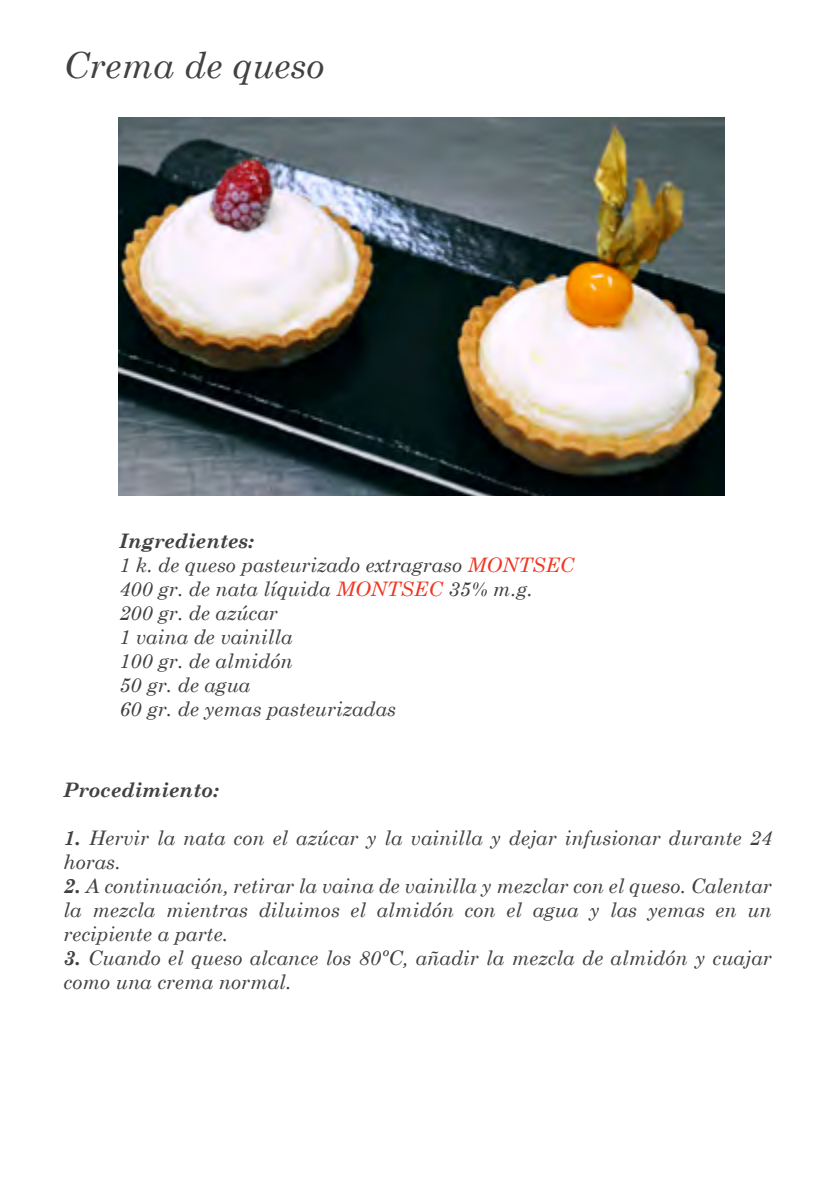
<style>
.page{position:relative;width:840px;height:1191px;background:#fff}
.page>*{position:absolute;margin:0;border:0;box-sizing:border-box;transform-origin:0 0}
.t1{font:italic 36px "Century Schoolbook";color:#414042}
.t2{font:italic 20px/24px "Century Schoolbook";color:#414042}
.t3{font:italic 700 20px "Century Schoolbook";color:#414042}
.s1{font-weight:700}
.s2{color:#ee3824}
</style>
<div class="page">
<img style="left:119px;top:117px;width:604px;height:378px">
<h1 class="t1" style="left:63px;top:43px;width:262px">Crema de queso</h1>
<p class="t2" style="left:119px;top:528px;width:456px"><span class="s1">Ingredientes:<br></span>1 k. de queso pasteurizado extragraso <span class="s2">MONTSEC<br></span>400 gr. de nata líquida <span class="s2">MONTSEC</span> 35% m.g.<br>200 gr. de azúcar<br>1 vaina de vainilla<br>100 gr. de almidón<br>50 gr. de agua<br>60 gr. de yemas pasteurizadas</p>
<p class="t3" style="left:63px;top:777px;width:157px">Procedimiento:</p>
<p class="t2" style="left:63px;top:825px;width:709px"><span class="s1">1.</span> Hervir la nata con el azúcar y la vainilla y dejar infusionar durante 24 horas.</p>
<p class="t2" style="left:63px;top:873px;width:709px;text-align:justify"><span class="s1">2.</span> A continuación, retirar la vaina de vainilla y mezclar con el queso. Calentar la mezcla mientras diluimos el almidón con el agua y las yemas en un recipiente a parte.</p>
<p class="t2" style="left:63px;top:945px;width:709px"><span class="s1">3.</span> Cuando el queso alcance los 80ºC, añadir la mezcla de almidón y cuajar como una crema normal.</p>
</div>
